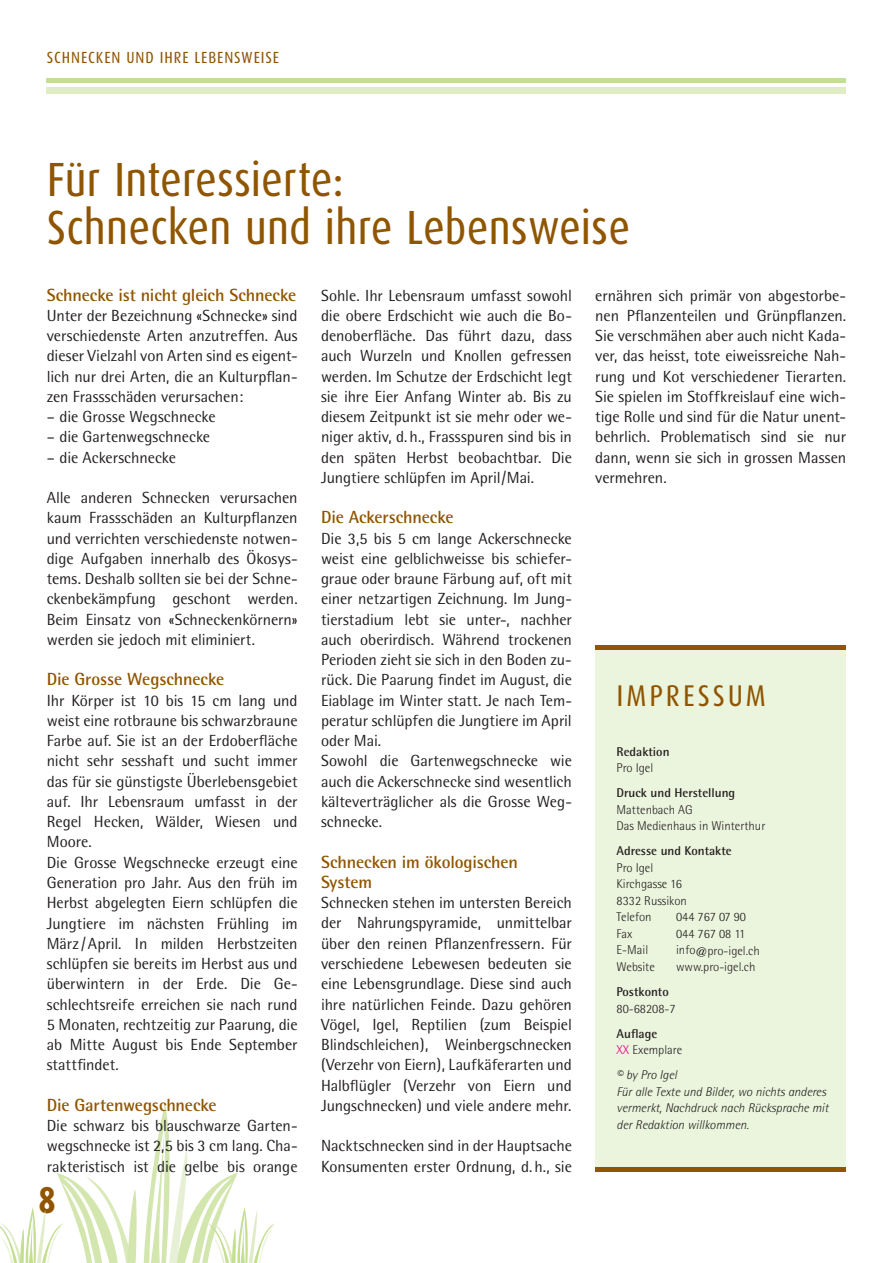
<style>
.page{position:relative;width:893px;height:1263px;background:#fff}
.page>*{position:absolute;margin:0;border:0;box-sizing:border-box;transform-origin:0 0}
.t1{font:48px/48px "Dax Condensed";letter-spacing:.005em;color:#905500}
.t2{font:800 37.5px "Dax Condensed";color:#905500}
.t3{font:30px "Dax Condensed";letter-spacing:.1em;color:#905500}
.t4{font:700 17.7px/20.2px "Rotis Semi Sans";letter-spacing:-.01em;color:#905500}
.t5{font:16.2px/20.2px "Rotis Semi Sans";letter-spacing:-.005em;color:#231f20;text-align:justify}
.t6{font:16.2px "Dax Condensed";letter-spacing:.06em;color:#905500}
.t7{font:300 12.75px/16.5px "Rotis Semi Sans";color:#231f20}
.t8{font:italic 300 12.75px/16.5px "Rotis Semi Sans";color:#231f20}
.t9{font:700 12.75px "Rotis Semi Sans";color:#231f20}
.s1{font-size:12px}
.s2{font-weight:700}
.s3{color:#ed028c}
</style>
<div class="page">
<svg style="left:0;top:1104px;width:275px;height:159px"></svg>
<hr style="left:47px;top:79px;width:799px;height:4px;background:#c4de92">
<div style="left:47px;top:87px;width:799px;height:7px;background:#dfecc6"></div>
<div style="left:595px;top:645px;width:251px;height:526px;background:#ebf4dc"></div>
<hr style="left:595px;top:645px;width:251px;height:4px;background:#905500">
<hr style="left:595px;top:1167px;width:251px;height:4px;background:#905500">
<p class="t6" style="left:47px;top:49px;width:234px">Schnecken und ihre lebensweise</p>
<h1 class="t1" style="left:47px;top:156px;width:585px">Für Interessierte:<br>Schnecken und ihre Lebensweise</h1>
<p class="t4" style="left:47px;top:284px;width:251px">Schnecke ist nicht gleich Schnecke</p>
<p class="t5" style="left:47px;top:305px;width:252px">Unter der Bezeichnung «Schnecke» sind verschiedenste Arten anzutreffen. Aus dieser Vielzahl von Arten sind es eigent&shy;lich nur drei Arten, die an Kulturpflan&shy;zen Frassschäden verursachen:</p>
<p class="t5" style="left:47px;top:406px;width:170px">– die Grosse Wegschnecke</p>
<p class="t5" style="left:47px;top:427px;width:165px">– die Gartenwegschnecke</p>
<p class="t5" style="left:47px;top:447px;width:131px">– die Ackerschnecke</p>
<p class="t5" style="left:47px;top:487px;width:252px">Alle anderen Schnecken verursachen kaum Frassschäden an Kulturpflanzen und verrichten verschiedenste notwen&shy;dige Aufgaben innerhalb des Ökosys&shy;tems. Deshalb sollten sie bei der Schne&shy;ckenbekämpfung geschont werden.<br>Beim Einsatz von «Schneckenkörnern» werden sie jedoch mit eliminiert.</p>
<p class="t4" style="left:47px;top:669px;width:179px">Die Grosse Wegschnecke</p>
<p class="t5" style="left:47px;top:690px;width:252px;text-align:left">Ihr Körper ist 10 bis 15 cm lang und weist eine rotbraune bis schwarzbraune Farbe auf. Sie ist an der Erdoberfläche nicht sehr sesshaft und sucht immer das für sie günstigste Überlebensgebiet auf. Ihr Lebensraum umfasst in der Regel Hecken, Wälder, Wiesen und Moore.<br>Die Grosse Wegschnecke erzeugt eine Generation pro Jahr. Aus den früh im Herbst abgelegten Eiern schlüpfen die Jungtiere im nächsten Frühling im März /April. In milden Herbstzeiten schlüpfen sie bereits im Herbst aus und überwintern in der Erde. Die Ge&shy;schlechtsreife erreichen sie nach rund 5 Monaten, rechtzeitig zur Paarung, die ab Mitte August bis Ende September stattfindet.</p>
<p class="t4" style="left:47px;top:1094px;width:172px">Die Gartenwegschnecke</p>
<p class="t5" style="left:47px;top:1115px;width:252px">Die schwarz bis blauschwarze Garten&shy;wegschnecke ist 2,5 bis 3 cm lang. Cha&shy;rakteristisch ist die gelbe bis orange</p>
<h2 class="t2" style="left:38px;top:1179px;width:19px">8</h2>
<p class="t5" style="left:321px;top:285px;width:252px">Sohle. Ihr Lebensraum umfasst sowohl die obere Erdschicht wie auch die Bo&shy;denoberfläche. Das führt dazu, dass auch Wurzeln und Knollen gefressen werden. Im Schutze der Erdschicht legt sie ihre Eier Anfang Winter ab. Bis zu diesem Zeitpunkt ist sie mehr oder we&shy;niger aktiv, d. h., Frassspuren sind bis in den späten Herbst beobachtbar. Die Jungtiere schlüpfen im April/Mai.</p>
<p class="t4" style="left:321px;top:507px;width:134px">Die Ackerschnecke</p>
<p class="t5" style="left:321px;top:528px;width:252px;text-align:left">Die 3,5 bis 5 cm lange Ackerschnecke weist eine gelblichweisse bis schiefer&shy;graue oder braune Färbung auf, oft mit einer netzartigen Zeichnung. Im Jung&shy;tierstadium lebt sie unter-, nachher auch oberirdisch. Während trockenen Perioden zieht sie sich in den Boden zu&shy;rück. Die Paarung findet im August, die Eiablage im Winter statt. Je nach Tem&shy;peratur schlüpfen die Jungtiere im April oder Mai.<br>Sowohl die Gartenwegschnecke wie auch die Ackerschnecke sind wesentlich kälteverträglicher als die Grosse Weg&shy;schnecke.</p>
<p class="t4" style="left:321px;top:851px;width:198px">Schnecken im ökologischen<br>System</p>
<p class="t5" style="left:321px;top:892px;width:252px">Schnecken stehen im untersten Bereich der Nahrungspyramide, unmittelbar über den reinen Pflanzenfressern. Für verschiedene Lebewesen bedeuten sie eine Lebensgrundlage. Diese sind auch ihre natürlichen Feinde. Dazu gehören Vögel, Igel, Reptilien (zum Beispiel Blindschleichen), Weinbergschnecken (Verzehr von Eiern), Laufkäferarten und Halbflügler (Verzehr von Eiern und Jungschnecken) und viele andere mehr.</p>
<p class="t5" style="left:321px;top:1135px;width:252px">Nacktschnecken sind in der Hauptsache<br>Konsumenten erster Ordnung, d. h., sie</p>
<p class="t5" style="left:595px;top:285px;width:252px">ernähren sich primär von abgestorbe&shy;nen Pflanzenteilen und Grünpflanzen.<br>Sie verschmähen aber auch nicht Kada&shy;ver, das heisst, tote eiweissreiche Nah&shy;rung und Kot verschiedener Tierarten.<br>Sie spielen im Stoffkreislauf eine wich&shy;tige Rolle und sind für die Natur unent&shy;behrlich. Problematisch sind sie nur dann, wenn sie sich in grossen Massen vermehren.</p>
<h3 class="t3" style="left:617px;top:679px;width:151px">Impressum</h3>
<p class="t9" style="left:617px;top:744px;width:54px">Redaktion</p>
<p class="t7" style="left:617px;top:760px;width:38px">Pro Igel</p>
<p class="t9" style="left:617px;top:785px;width:120px">Druck und Herstellung</p>
<p class="t7" style="left:617px;top:801px;width:150px">Mattenbach AG<br>Das Medienhaus in Winterthur</p>
<p class="t9" style="left:617px;top:843px;width:117px">Adresse und Kontakte</p>
<p class="t7" style="left:617px;top:859px;width:72px">Pro Igel<br>Kirchgasse 16<br>8332 Russikon<br>Telefon</p>
<p class="t7" style="left:676px;top:909px;width:71px">044 767 07 90</p>
<p class="t7" style="left:617px;top:925px;width:17px">Fax</p>
<p class="t7" style="left:676px;top:925px;width:71px">044 767 08 11</p>
<p class="t7" style="left:617px;top:942px;width:33px">E-Mail</p>
<p class="t7" style="left:676px;top:942px;width:85px">info<span class="s1">@</span>pro-igel.ch</p>
<p class="t7" style="left:617px;top:958px;width:40px">Website</p>
<p class="t7" style="left:676px;top:958px;width:81px">www.pro-igel.ch</p>
<p class="t9" style="left:617px;top:984px;width:54px">Postkonto</p>
<p class="t7" style="left:617px;top:1000px;width:61px">80-68208-7</p>
<p class="t7" style="left:617px;top:1025px;width:67px"><span class="s2">Auflage<br></span><span class="s3">XX</span> Exemplare</p>
<p class="t8" style="left:617px;top:1066px;width:213px">© by Pro Igel<br>Für alle Texte und Bilder, wo nichts anderes vermerkt, Nachdruck nach Rücksprache mit der Redaktion willkommen.</p>
</div>
